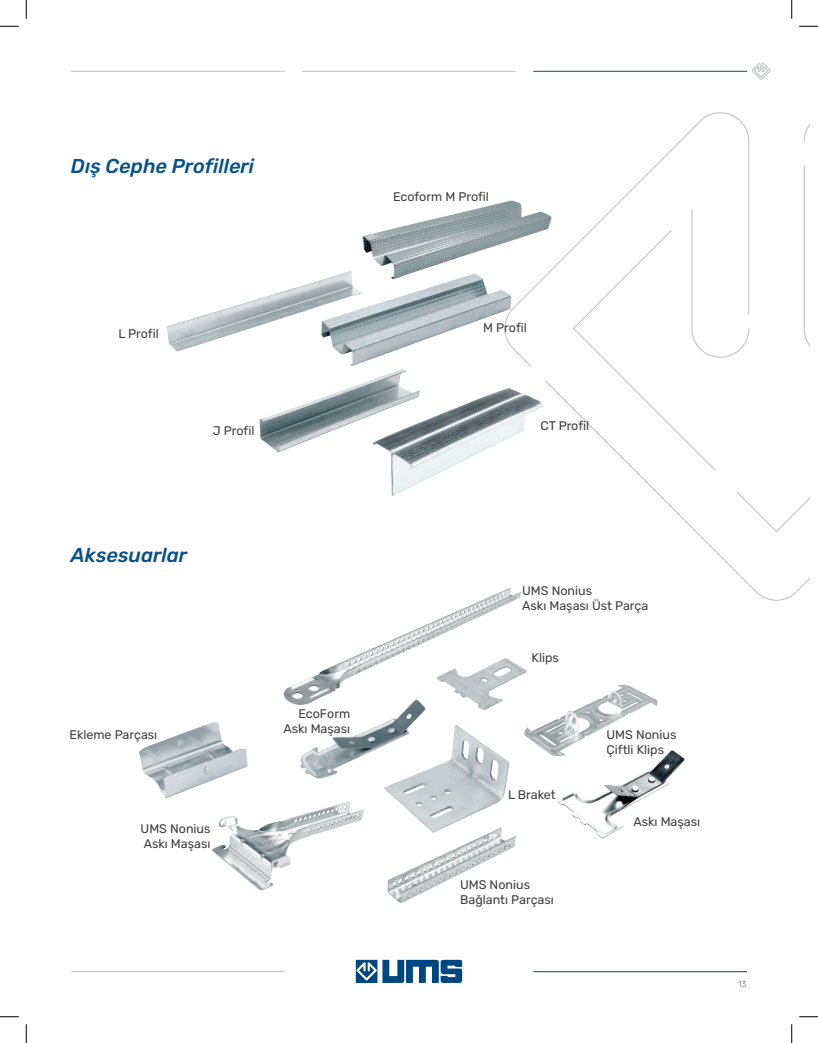
<style>
.page{position:relative;width:818px;height:1043px;background:#fff}
.page>*{position:absolute;margin:0;border:0;box-sizing:border-box;transform-origin:0 0}
.t1{font:italic 500 20px "Rubik";color:#06518a}
.t2{font:12.5px/15px "Rubik";color:#3e3e3f}
.t3{font:300 8.75px "Rubik";color:#6c6d70}
</style>
<div class="page">
<svg style="left:667px;top:112px;width:142px;height:489px"></svg>
<svg style="left:752px;top:63px;width:18px;height:17px"></svg>
<hr style="left:533px;top:71px;width:213px;height:1px;background:#004680">
<hr style="left:302px;top:71px;width:213px;height:1px;background:#bcbdc0">
<hr style="left:71px;top:71px;width:213px;height:1px;background:#bcbdc0">
<hr style="left:533px;top:971px;width:213px;height:1px;background:#004680">
<hr style="left:71px;top:971px;width:213px;height:1px;background:#bcbdc0">
<svg style="left:356px;top:959px;width:106px;height:24px"></svg>
<img style="left:167px;top:154px;width:500px;height:313px">
<img style="left:139px;top:467px;width:600px;height:436px">
<svg style="left:0;top:25px;width:19px;height:2px"></svg>
<svg style="left:799px;top:25px;width:19px;height:2px"></svg>
<svg style="left:0;top:1016px;width:19px;height:1px"></svg>
<svg style="left:799px;top:1016px;width:19px;height:1px"></svg>
<svg style="left:25px;top:0;width:2px;height:19px"></svg>
<svg style="left:25px;top:1024px;width:2px;height:18px"></svg>
<svg style="left:791px;top:0;width:1px;height:19px"></svg>
<svg style="left:791px;top:1024px;width:1px;height:18px"></svg>
<h1 class="t1" style="left:71px;top:155px;width:185px">Dış Cephe Profilleri</h1>
<p class="t2" style="left:393px;top:190px;width:97px">Ecoform M Profil</p>
<p class="t2" style="left:118px;top:326px;width:42px">L Profil</p>
<p class="t2" style="left:213px;top:424px;width:43px">J Profil</p>
<h1 class="t1" style="left:71px;top:544px;width:118px">Aksesuarlar</h1>
<p class="t2" style="left:69px;top:727px;width:89px">Ekleme Parçası</p>
<p class="t2" style="left:141px;top:821px;width:71px">UMS Nonius<br>Askı Maşası</p>
<p class="t2" style="left:283px;top:706px;width:68px;text-align:right">EcoForm<br>Askı Maşası</p>
<p class="t2" style="left:483px;top:320px;width:45px">M Profil</p>
<p class="t2" style="left:540px;top:418px;width:50px">CT Profil</p>
<p class="t2" style="left:522px;top:583px;width:128px">UMS Nonius<br>Askı Maşası Üst Parça</p>
<p class="t2" style="left:531px;top:650px;width:29px">Klips</p>
<p class="t2" style="left:508px;top:787px;width:49px">L Braket</p>
<p class="t2" style="left:460px;top:878px;width:95px">UMS Nonius<br>Bağlantı Parçası</p>
<p class="t2" style="left:606px;top:727px;width:71px">UMS Nonius<br>Çiftli Klips</p>
<p class="t2" style="left:633px;top:814px;width:68px">Askı Maşası</p>
<p class="t3" style="left:738px;top:979px;width:10px">13</p>
</div>
